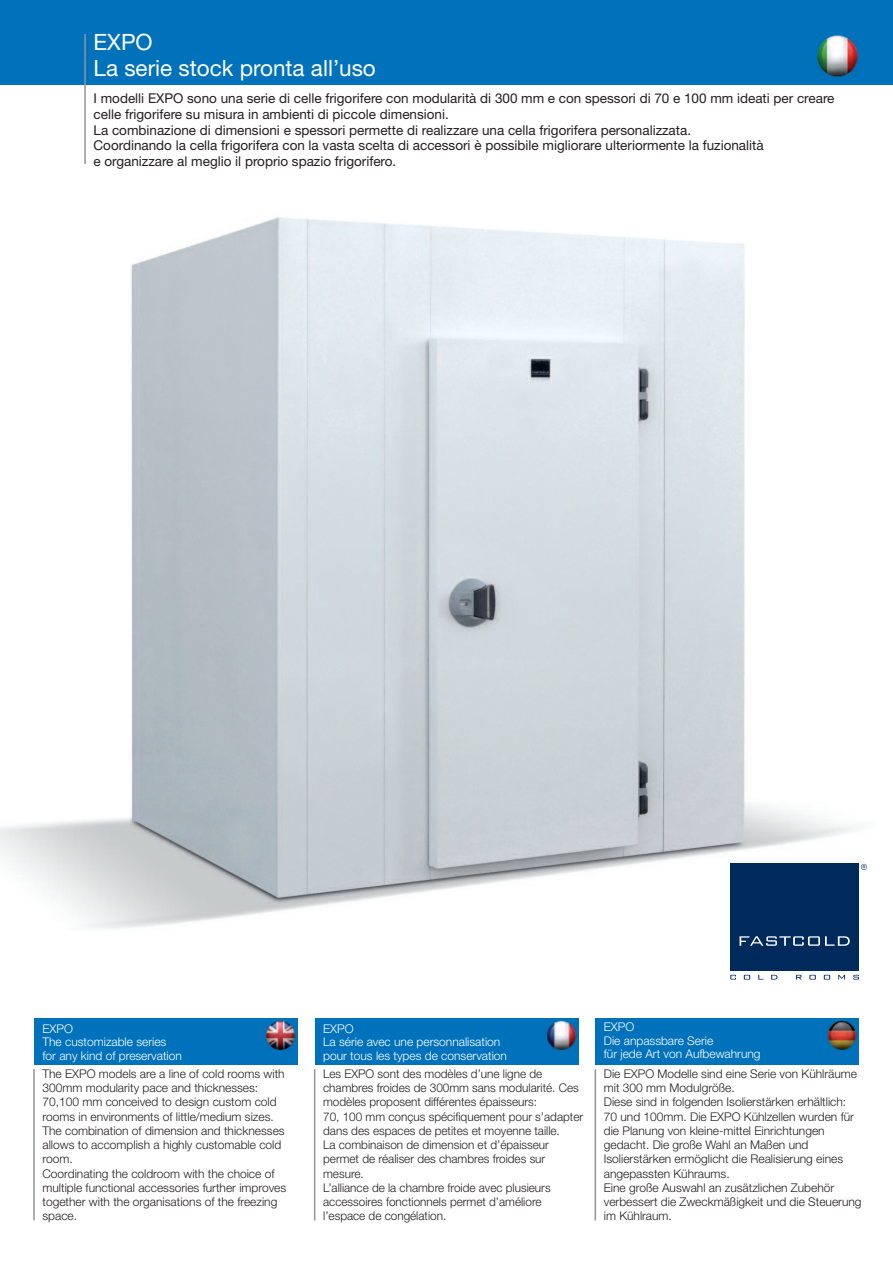
<style>
.page{position:relative;width:893px;height:1263px;background:#fff}
.page>*{position:absolute;margin:0;border:0;box-sizing:border-box;transform-origin:0 0}
.t1{font:22.5px/25.5px "Helvetica Neue";color:#fff}
.t2{font:13.5px/15.8px "Helvetica Neue";color:#231f20}
.t3{font:300 12px/14.2px "Helvetica Neue";color:#231f20}
.t4{font:300 12px/13.5px "Helvetica Neue";color:#fff}
</style>
<div class="page">
<img style="left:0;top:217px;width:865px;height:754px">
<div style="left:0;top:0;width:893px;height:85px;background:#0072bc"></div>
<div style="left:34px;top:1018px;width:264px;height:47px;background:#0072bc"></div>
<hr style="left:33px;top:1069px;width:2px;height:151px;background:#939598">
<hr style="left:84px;top:34px;width:2px;height:130px;background:#939598">
<div style="left:315px;top:1018px;width:263px;height:47px;background:#0072bc"></div>
<hr style="left:314px;top:1069px;width:1px;height:151px;background:#939598">
<div style="left:595px;top:1018px;width:264px;height:47px;background:#0072bc"></div>
<hr style="left:595px;top:1069px;width:1px;height:151px;background:#939598">
<svg style="left:730px;top:975px;width:6px;height:4px"></svg>
<svg style="left:744px;top:975px;width:6px;height:4px"></svg>
<svg style="left:771px;top:975px;width:6px;height:4px"></svg>
<svg style="left:796px;top:975px;width:6px;height:4px"></svg>
<svg style="left:809px;top:975px;width:7px;height:4px"></svg>
<svg style="left:824px;top:975px;width:6px;height:4px"></svg>
<svg style="left:838px;top:975px;width:7px;height:4px"></svg>
<svg style="left:853px;top:975px;width:6px;height:4px"></svg>
<div style="left:730px;top:863px;width:129px;height:88px;background:#00295c"></div>
<div style="left:730px;top:952px;width:129px;height:18px;background:#00295c"></div>
<svg style="left:739px;top:936px;width:111px;height:10px"></svg>
<svg style="left:861px;top:864px;width:6px;height:6px"></svg>
<img style="left:816px;top:35px;width:42px;height:42px">
<img style="left:266px;top:1021px;width:30px;height:29px">
<img style="left:546px;top:1021px;width:30px;height:29px">
<img style="left:827px;top:1021px;width:30px;height:29px">
<h1 class="t1" style="left:94px;top:32px;width:284px">EXPO<br>La serie stock pronta all’uso</h1>
<p class="t2" style="left:94px;top:92px;width:742px">I modelli EXPO sono una serie di celle frigorifere con modularità di 300 mm e con spessori di 70 e 100 mm ideati per creare celle frigorifere su misura in ambienti di piccole dimensioni.<br>La combinazione di dimensioni e spessori permette di realizzare una cella frigorifera personalizzata.<br>Coordinando la cella frigorifera con la vasta scelta di accessori è possibile migliorare ulteriormente la fuzionalità<br>e organizzare al meglio il proprio spazio frigorifero.</p>
<p class="t4" style="left:43px;top:1023px;width:141px">EXPO<br>The customizable series for any kind of preservation</p>
<p class="t3" style="left:43px;top:1067px;width:245px">The EXPO models are a line of cold rooms with 300mm modularity pace and thicknesses:<br>70,100 mm conceived to design custom cold rooms in environments of little/medium sizes.<br>The combination of dimension and thicknesses allows to accomplish a highly customable cold room.<br>Coordinating the coldroom with the choice of multiple functional accessories further improves together with the organisations of the freezing space.</p>
<p class="t4" style="left:323px;top:1023px;width:185px">EXPO<br>La série avec une personnalisation pour tous les types de conservation</p>
<p class="t3" style="left:323px;top:1067px;width:261px">Les EXPO sont des modèles d’une ligne de chambres froides de 300mm sans modularité. Ces modèles proposent différentes épaisseurs:<br>70, 100 mm conçus spécifiquement pour s’adapter dans des espaces de petites et moyenne taille.<br>La combinaison de dimension et d’épaisseur permet de réaliser des chambres froides sur mesure.<br>L’alliance de la chambre froide avec plusieurs accessoires fonctionnels permet d’améliore l’espace de congélation.</p>
<p class="t4" style="left:604px;top:1021px;width:158px">EXPO<br>Die anpassbare Serie<br>für jede Art von Aufbewahrung</p>
<p class="t3" style="left:604px;top:1067px;width:259px">Die EXPO Modelle sind eine Serie von Kühlräume mit 300 mm Modulgröße.<br>Diese sind in folgenden Isolierstärken erhältlich:<br>70 und 100mm. Die EXPO Kühlzellen wurden für die Planung von kleine-mittel Einrichtungen gedacht. Die große Wahl an Maßen und Isolierstärken ermöglicht die Realisierung eines angepassten Kühraums.<br>Eine große Auswahl an zusätzlichen Zubehör verbessert die Zweckmäßigkeit und die Steuerung im Kühlraum.</p>
</div>
